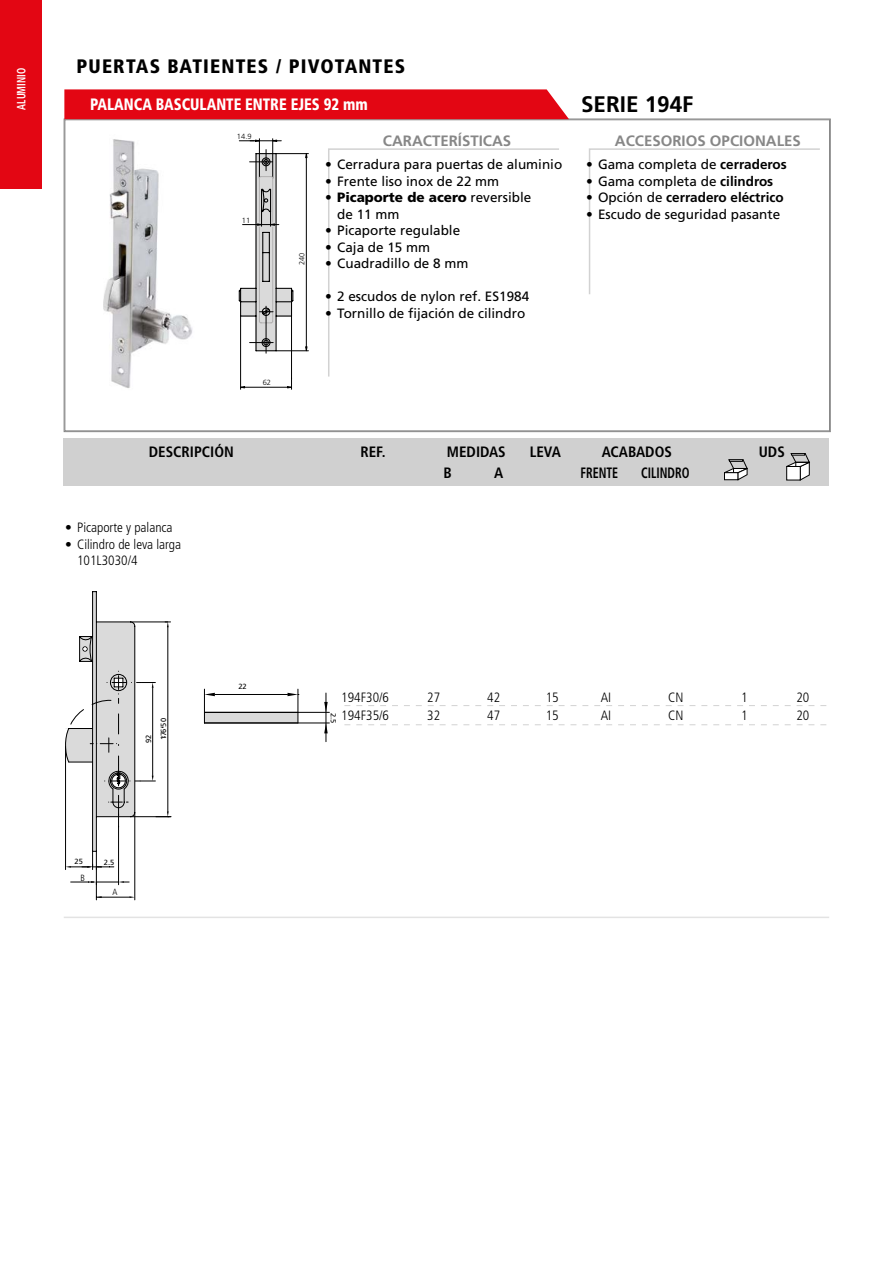
<style>
.page{position:relative;width:893px;height:1263px;background:#fff}
.page>*{position:absolute;margin:0;border:0;box-sizing:border-box;transform-origin:0 0}
.t1{font:700 22.5px "Frutiger LT Std";color:#000}
.t2{font:900 condensed 19.5px "Frutiger LT Std";letter-spacing:.06em;color:#000}
.t3{font:900 condensed 16.5px "Frutiger LT Std";color:#fff;scale:.9 1}
.t4{font:700 condensed 15px "Frutiger LT Std";color:#000}
.t5{font:700 15px "Frutiger LT Std";color:#878787}
.t6{font:700 condensed 15px "Frutiger LT Std";color:#000;scale:.8 1}
.t7{font:13.5px/16.5px "Frutiger LT Std";color:#000}
.t8{font:300 condensed 13.5px/16.5px "Frutiger LT Std";color:#000}
.t9{font:700 13.5px "Frutiger LT Std";color:#000}
.t10{font:700 condensed 12px "Frutiger LT Std";color:#fff;scale:.8 1}
.t11{font:300 condensed 9px "Frutiger LT Std";color:#000}
.t12{font:7.5px "Frutiger LT Std";color:#000}
.t13{font:300 7.5px "Frutiger LT Std";color:#000}
.s1{font-weight:900}
.s2{font-weight:700}
.s3{font-weight:400}
</style>
<div class="page">
<div style="left:0;top:0;width:42px;height:188px;background:#e30613"></div>
<svg style="left:64px;top:119px;width:767px;height:313px"></svg>
<div style="left:64px;top:89px;width:505px;height:30px;background:#e30613"></div>
<svg style="left:327px;top:148px;width:234px;height:230px"></svg>
<svg style="left:588px;top:148px;width:233px;height:148px"></svg>
<img style="left:98px;top:134px;width:99px;height:257px">
<hr style="left:64px;top:917px;width:765px;height:1px;background:#e3e3e3">
<svg style="left:344px;top:705px;width:482px;height:1px"></svg>
<svg style="left:344px;top:724px;width:482px;height:1px"></svg>
<hr style="left:276px;top:350px;width:32px;height:1px;background:#000">
<hr style="left:276px;top:153px;width:32px;height:1px;background:#000">
<hr style="left:306px;top:158px;width:1px;height:189px;background:#000">
<svg style="left:305px;top:346px;width:3px;height:9px"></svg>
<svg style="left:305px;top:149px;width:3px;height:10px"></svg>
<hr style="left:240px;top:316px;width:1px;height:73px;background:#000">
<hr style="left:291px;top:316px;width:1px;height:63px;background:#000">
<hr style="left:245px;top:387px;width:42px;height:1px;background:#000">
<svg style="left:236px;top:386px;width:9px;height:3px"></svg>
<hr style="left:272px;top:139px;width:1px;height:39px;background:#000">
<hr style="left:259px;top:139px;width:1px;height:39px;background:#000">
<hr style="left:239px;top:140px;width:42px;height:1px;background:#000">
<svg style="left:250px;top:139px;width:28px;height:3px"></svg>
<svg style="left:287px;top:378px;width:9px;height:11px"></svg>
<hr style="left:266px;top:306px;width:1px;height:47px;background:#000">
<svg style="left:238px;top:150px;width:56px;height:202px"></svg>
<div style="left:204px;top:712px;width:94px;height:11px;background:#dadada"></div>
<hr style="left:215px;top:694px;width:73px;height:1px;background:#000">
<hr style="left:204px;top:722px;width:94px;height:1px;background:#000">
<svg style="left:204px;top:689px;width:11px;height:34px"></svg>
<svg style="left:288px;top:689px;width:11px;height:34px"></svg>
<svg style="left:324px;top:724px;width:4px;height:9px"></svg>
<hr style="left:326px;top:693px;width:1px;height:49px;background:#000">
<svg style="left:324px;top:702px;width:4px;height:10px"></svg>
<hr style="left:204px;top:712px;width:125px;height:1px;background:#000">
<hr style="left:204px;top:723px;width:125px;height:1px;background:#000">
<svg style="left:65px;top:591px;width:106px;height:309px"></svg>
<div style="left:64px;top:438px;width:765px;height:48px;background:#d0d0d0"></div>
<svg style="left:724px;top:459px;width:24px;height:21px"></svg>
<svg style="left:786px;top:453px;width:24px;height:27px"></svg>
<p class="t10" style="left:14px;top:110px;width:53px;rotate:-90deg">ALUMINIO</p>
<p class="t10" style="left:14px;top:115px;width:53px;rotate:-90deg">ALUMINIO</p>
<h2 class="t2" style="left:77px;top:55px;width:330px">PUERTAS BATIENTES / PIVOTANTES</h2>
<p class="t3" style="left:90px;top:94px;width:310px">PALANCA BASCULANTE ENTRE EJES 92 mm</p>
<h1 class="t1" style="left:581px;top:91px;width:114px">SERIE 194F</h1>
<p class="t13" style="left:237px;top:132px;width:16px">14.9</p>
<p class="t13" style="left:242px;top:216px;width:10px">11</p>
<p class="t13" style="left:263px;top:378px;width:10px">62</p>
<p class="t13" style="left:298px;top:265px;width:14px;rotate:-90deg">240</p>
<p class="t5" style="left:383px;top:132px;width:130px">CARACTERÍSTICAS</p>
<p class="t5" style="left:615px;top:132px;width:187px">ACCESORIOS OPCIONALES</p>
<p class="t7" style="left:325px;top:156px;width:239px">• Cerradura para puertas de aluminio</p>
<p class="t7" style="left:325px;top:173px;width:176px">• Frente liso inox de 22 mm</p>
<p class="t7" style="left:337px;top:189px;width:196px;text-indent:-12px">• <span class="s1">Picaporte de acero</span> reversible de 11 mm</p>
<p class="t7" style="left:325px;top:222px;width:137px">• Picaporte regulable</p>
<p class="t7" style="left:325px;top:239px;width:107px">• Caja de 15 mm</p>
<p class="t7" style="left:325px;top:255px;width:145px">• Cuadradillo de 8 mm</p>
<p class="t7" style="left:325px;top:288px;width:206px">• 2 escudos de nylon ref. ES1984</p>
<p class="t7" style="left:325px;top:305px;width:202px">• Tornillo de fijación de cilindro</p>
<p class="t7" style="left:586px;top:156px;width:202px">• Gama completa de <span class="s2">cerraderos</span></p>
<p class="t7" style="left:586px;top:173px;width:189px">• Gama completa de <span class="s2">cilindros</span></p>
<p class="t9" style="left:586px;top:190px;width:199px"><span class="s3">• Opción de</span> cerradero eléctrico</p>
<p class="t7" style="left:586px;top:206px;width:196px">• Escudo de seguridad pasante</p>
<p class="t4" style="left:149px;top:443px;width:87px">DESCRIPCIÓN</p>
<p class="t4" style="left:360px;top:443px;width:27px">REF.</p>
<p class="t4" style="left:447px;top:443px;width:60px">MEDIDAS</p>
<p class="t4" style="left:530px;top:443px;width:33px">LEVA</p>
<p class="t4" style="left:602px;top:443px;width:72px">ACABADOS</p>
<p class="t4" style="left:759px;top:443px;width:28px">UDS</p>
<p class="t4" style="left:444px;top:464px;width:10px">B</p>
<p class="t4" style="left:494px;top:464px;width:11px">A</p>
<p class="t6" style="left:580px;top:464px;width:49px">FRENTE</p>
<p class="t6" style="left:641px;top:464px;width:62px">CILINDRO</p>
<p class="t8" style="left:65px;top:519px;width:109px">• Picaporte y palanca</p>
<p class="t8" style="left:77px;top:536px;width:106px;text-indent:-12px">• Cilindro de leva larga<br>101L3030/4</p>
<p class="t12" style="left:144px;top:743px;width:10px;rotate:-90deg">92</p>
<p class="t12" style="left:159px;top:740px;width:24px;rotate:-90deg">1262180</p>
<p class="t12" style="left:159px;top:750px;width:29px;rotate:-90deg">A=3725</p>
<p class="t12" style="left:75px;top:857px;width:10px">25</p>
<p class="t11" style="left:80px;top:873px;width:6px">B</p>
<p class="t12" style="left:104px;top:858px;width:12px">2.5</p>
<p class="t11" style="left:112px;top:887px;width:7px">A</p>
<p class="t12" style="left:238px;top:682px;width:10px">22</p>
<p class="t8" style="left:341px;top:689px;width:49px">194F30/6</p>
<p class="t8" style="left:427px;top:689px;width:14px">27</p>
<p class="t8" style="left:487px;top:689px;width:14px">42</p>
<p class="t8" style="left:546px;top:689px;width:14px">15</p>
<p class="t8" style="left:601px;top:689px;width:12px">AI</p>
<p class="t8" style="left:668px;top:689px;width:17px">CN</p>
<p class="t8" style="left:741px;top:689px;width:8px">1</p>
<p class="t8" style="left:796px;top:689px;width:14px">20</p>
<p class="t8" style="left:341px;top:708px;width:49px">194F35/6</p>
<p class="t8" style="left:427px;top:708px;width:14px">32</p>
<p class="t8" style="left:487px;top:708px;width:14px">47</p>
<p class="t8" style="left:546px;top:708px;width:14px">15</p>
<p class="t8" style="left:601px;top:708px;width:12px">AI</p>
<p class="t8" style="left:668px;top:708px;width:17px">CN</p>
<p class="t8" style="left:741px;top:708px;width:8px">1</p>
<p class="t8" style="left:796px;top:708px;width:14px">20</p>
<p class="t12" style="left:338px;top:713px;width:12px;rotate:90deg">2.5</p>
</div>
